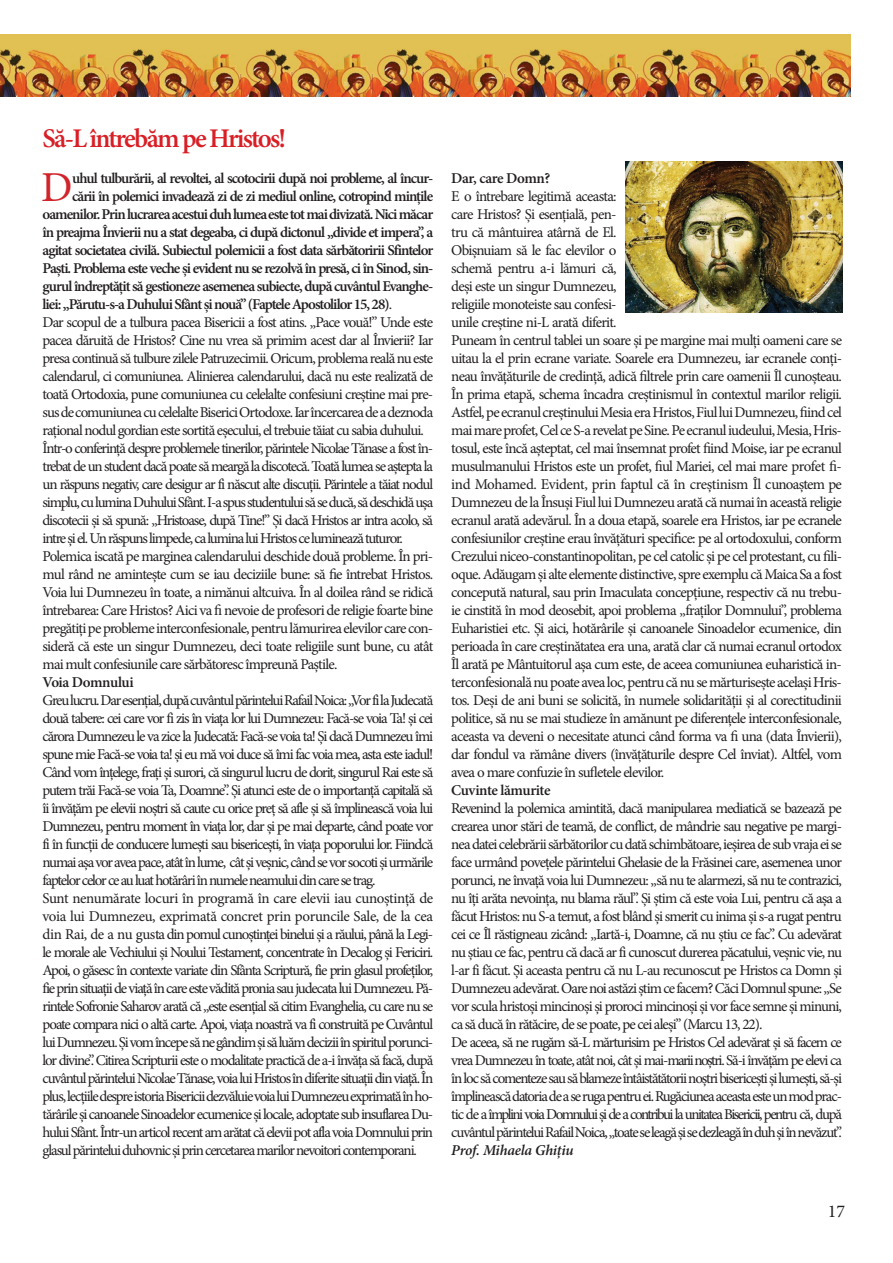
<style>
.page{position:relative;width:893px;height:1263px;background:#fff}
.page>*{position:absolute;margin:0;border:0;box-sizing:border-box;transform-origin:0 0}
.t1{font:42.75px "Minion Pro";color:#d1232a}
.t2{font:600 27px "Minion Pro";letter-spacing:-.065em;color:#d91f26}
.t3{font:18px "Minion Pro";color:#231f20}
.t4{font:15px/18px "Minion Pro";letter-spacing:-.065em;color:#231f20}
.t5{font:600 15px "Minion Pro";letter-spacing:-.065em;color:#231f20}
.t6{font:600 15px "Minion Pro";letter-spacing:-.03em;color:#231f20}
.t7{font:italic 600 15px "Minion Pro";letter-spacing:-.02em;color:#231f20}
.s1{font-weight:400}
</style>
<div class="page">
<img style="left:0;top:34px;width:850px;height:63px">
<img style="left:625px;top:162px;width:217px;height:150px">
<h2 class="t2" style="left:43px;top:120px;width:245px">Să-L întrebăm pe Hristos!</h2>
<h1 class="t1" style="left:41px;top:159px;width:33px">D</h1>
<p class="t5" style="left:72px;top:168px;width:363px">uhul tulburării, al revoltei, al scotocirii după noi probleme, al încur-</p>
<p class="t5" style="left:72px;top:186px;width:363px">cării în polemici invadează zi de zi mediul online, cotropind mințile</p>
<p class="t5" style="left:43px;top:204px;width:392px">oamenilor. Prin lucrarea acestui duh lumea este tot mai divizată. Nici măcar</p>
<p class="t5" style="left:43px;top:222px;width:392px">în preajma Învierii nu a stat degeaba, ci după dictonul „divide et impera”, a</p>
<p class="t5" style="left:43px;top:240px;width:392px">agitat societatea civilă. Subiectul polemicii a fost data sărbătoririi Sfintelor</p>
<p class="t5" style="left:43px;top:258px;width:392px">Paști. Problema este veche și evident nu se rezolvă în presă, ci în Sinod, sin-</p>
<p class="t5" style="left:43px;top:276px;width:392px">gurul îndreptățit să gestioneze asemenea subiecte, după cuvântul Evanghe-</p>
<p class="t5" style="left:43px;top:294px;width:351px">liei: „Părutu-s-a Duhului Sfânt şi nouă” (Faptele Apostolilor 15, 28)<span class="s1">.</span></p>
<p class="t4" style="left:43px;top:313px;width:392px">Dar scopul de a tulbura pacea Bisericii a fost atins. „Pace vouă!” Unde este</p>
<p class="t4" style="left:43px;top:331px;width:392px">pacea dăruită de Hristos? Cine nu vrea să primim acest dar al Învierii? Iar</p>
<p class="t4" style="left:43px;top:349px;width:392px">presa continuă să tulbure zilele Patruzecimii. Oricum, problema reală nu este</p>
<p class="t4" style="left:43px;top:367px;width:392px">calendarul, ci comuniunea. Alinierea calendarului, dacă nu este realizată de</p>
<p class="t4" style="left:43px;top:385px;width:392px">toată Ortodoxia, pune comuniunea cu celelalte confesiuni creștine mai pre-</p>
<p class="t4" style="left:43px;top:403px;width:392px">sus de comuniunea cu celelalte Biserici Ortodoxe. Iar încercarea de a deznoda</p>
<p class="t4" style="left:43px;top:421px;width:383px">rațional nodul gordian este sortită eșecului, el trebuie tăiat cu sabia duhului.</p>
<p class="t4" style="left:43px;top:439px;width:392px">Într-o conferință despre problemele tinerilor, părintele Nicolae Tănase a fost în-</p>
<p class="t4" style="left:43px;top:457px;width:392px">trebat de un student dacă poate să meargă la discotecă. Toată lumea se aștepta la</p>
<p class="t4" style="left:43px;top:475px;width:392px">un răspuns negativ, care desigur ar fi născut alte discuții. Părintele a tăiat nodul</p>
<p class="t4" style="left:43px;top:493px;width:392px">simplu, cu lumina Duhului Sfânt. I-a spus studentului să se ducă, să deschidă ușa</p>
<p class="t4" style="left:43px;top:511px;width:392px">discotecii și să spună: „Hristoase, după Tine!” Și dacă Hristos ar intra acolo, să</p>
<p class="t4" style="left:43px;top:529px;width:362px">intre și el. Un răspuns limpede, ca lumina lui Hristos ce luminează tuturor.</p>
<p class="t4" style="left:43px;top:547px;width:392px">Polemica iscată pe marginea calendarului deschide două probleme. În pri-</p>
<p class="t4" style="left:43px;top:565px;width:392px">mul rând ne amintește cum se iau deciziile bune: să fie întrebat Hristos.</p>
<p class="t4" style="left:43px;top:583px;width:392px">Voia lui Dumnezeu în toate, a nimănui altcuiva. În al doilea rând se ridică</p>
<p class="t4" style="left:43px;top:601px;width:392px">întrebarea: Care Hristos? Aici va fi nevoie de profesori de religie foarte bine</p>
<p class="t4" style="left:43px;top:619px;width:392px">pregătiți pe probleme interconfesionale, pentru lămurirea elevilor care con-</p>
<p class="t4" style="left:43px;top:637px;width:392px">sideră că este un singur Dumnezeu, deci toate religiile sunt bune, cu atât</p>
<p class="t4" style="left:43px;top:655px;width:296px">mai mult confesiunile care sărbătoresc împreună Paștile.</p>
<p class="t6" style="left:43px;top:672px;width:93px">Voia Domnului</p>
<p class="t4" style="left:43px;top:691px;width:392px">Greu lucru. Dar esențial, după cuvântul părintelui Rafail Noica: „Vor fi la Judecată două tabere: cei care vor fi zis în viața lor lui Dumnezeu: Facă-se voia Ta! și cei cărora Dumnezeu le va zice la Judecată: Facă-se voia ta! Și dacă Dumnezeu îmi spune mie Facă-se voia ta! și eu mă voi duce să îmi fac voia mea, asta este iadul!<br>Când vom înțelege, frați și surori, că singurul lucru de dorit, singurul Rai este să putem trăi Facă-se voia Ta, Doamne”. Și atunci este de o importanță capitală să îi învățăm pe elevii noștri să caute cu orice preț să afle și să împlinească voia lui Dumnezeu, pentru moment în viața lor, dar și pe mai departe, când poate vor fi în funcții de conducere lumești sau bisericești, în viața poporului lor. Fiindcă numai așa vor avea pace, atât în lume, cât și veșnic, când se vor socoti și urmările faptelor celor ce au luat hotărâri în numele neamului din care se trag.<br>Sunt nenumărate locuri în programă în care elevii iau cunoștință de voia lui Dumnezeu, exprimată concret prin poruncile Sale, de la cea din Rai, de a nu gusta din pomul cunoștinței binelui și a răului, până la Legi&shy;le morale ale Vechiului și Noului Testament, concentrate în Decalog și Fericiri.<br>Apoi, o găsesc în contexte variate din Sfânta Scriptură, fie prin glasul profeților, fie prin situații de viață în care este vădită pronia sau judecata lui Dumnezeu. Pă&shy;rintele Sofronie Saharov arată că „este esențial să citim Evanghelia, cu care nu se poate compara nici o altă carte. Apoi, viața noastră va fi construită pe Cuvântul lui Dumnezeu. Și vom începe să ne gândim și să luăm decizii în spiritul porunci&shy;lor divine”. Citirea Scripturii este o modalitate practică de a-i învăța să facă, după cuvântul părintelui Nicolae Tănase, voia lui Hristos în diferite situații din viață. În plus, lecțiile despre istoria Bisericii dezvăluie voia lui Dumnezeu exprimată în ho&shy;tărârile și canoanele Sinoadelor ecumenice și locale, adoptate sub insuflarea Du&shy;hului Sfânt. Într-un articol recent am arătat că elevii pot afla voia Domnului prin glasul părintelui duhovnic și prin cercetarea marilor nevoitori contemporani.</p>
<p class="t6" style="left:451px;top:168px;width:101px">Dar, care Domn?</p>
<p class="t4" style="left:451px;top:187px;width:392px">E o întrebare legitimă aceasta:<br>care Hristos? Și esențială, pen-<br>tru că mântuirea atârnă de El.<br>Obișnuiam să le fac elevilor o<br>schemă pentru a-i lămuri că,<br>deși este un singur Dumnezeu,<br>religiile monoteiste sau confesi-<br>unile creștine ni-L arată diferit.<br>Puneam în centrul tablei un soare și pe margine mai mulți oameni care se uitau la el prin ecrane variate. Soarele era Dumnezeu, iar ecranele conți&shy;neau învățăturile de credință, adică filtrele prin care oamenii Îl cunoșteau.<br>În prima etapă, schema încadra creștinismul în contextul marilor religii.<br>Astfel, pe ecranul creștinului Mesia era Hristos, Fiul lui Dumnezeu, fiind cel mai mare profet, Cel ce S-a revelat pe Sine. Pe ecranul iudeului, Mesia, Hris&shy;tosul, este încă așteptat, cel mai însemnat profet fiind Moise, iar pe ecranul musulmanului Hristos este un profet, fiul Mariei, cel mai mare profet fi&shy;ind Mohamed. Evident, prin faptul că în creștinism Îl cunoaștem pe Dumnezeu de la Însuși Fiul lui Dumnezeu arată că numai în această religie ecranul arată adevărul. În a doua etapă, soarele era Hristos, iar pe ecranele confesiunilor creștine erau învățături specifice: pe al ortodoxului, conform Crezului niceo-constantinopolitan, pe cel catolic și pe cel protestant, cu fili&shy;oque. Adăugam și alte elemente distinctive, spre exemplu că Maica Sa a fost concepută natural, sau prin Imaculata concepțiune, respectiv că nu trebu&shy;ie cinstită în mod deosebit, apoi problema „fraților Domnului”, problema Euharistiei etc. Și aici, hotărârile și canoanele Sinoadelor ecumenice, din perioada în care creștinătatea era una, arată clar că numai ecranul ortodox Îl arată pe Mântuitorul așa cum este, de aceea comuniunea euharistică in&shy;terconfesională nu poate avea loc, pentru că nu se mărturisește același Hris&shy;tos. Deși de ani buni se solicită, în numele solidarității și al corectitudinii politice, să nu se mai studieze în amănunt pe diferențele interconfesionale, aceasta va deveni o necesitate atunci când forma va fi una (data Învierii), dar fondul va rămâne divers (învățăturile despre Cel înviat). Altfel, vom avea o mare confuzie în sufletele elevilor.</p>
<p class="t6" style="left:451px;top:780px;width:101px">Cuvinte lămurite</p>
<p class="t4" style="left:451px;top:799px;width:392px">Revenind la polemica amintită, dacă manipularea mediatică se bazează pe crearea unor stări de teamă, de conflict, de mândrie sau negative pe margi&shy;nea datei celebrării sărbătorilor cu dată schimbătoare, ieșirea de sub vraja ei se face urmând povețele părintelui Ghelasie de la Frăsinei care, asemenea unor porunci, ne învață voia lui Dumnezeu: „să nu te alarmezi, să nu te contrazici, nu îți arăta nevoința, nu blama răul”. Și știm că este voia Lui, pentru că așa a făcut Hristos: nu S-a temut, a fost blând și smerit cu inima și s-a rugat pentru cei ce Îl răstigneau zicând: „Iartă-i, Doamne, că nu știu ce fac”. Cu adevărat nu știau ce fac, pentru că dacă ar fi cunoscut durerea păcatului, veșnic vie, nu l-ar fi făcut. Și aceasta pentru că nu L-au recunoscut pe Hristos ca Domn și Dumnezeu adevărat. Oare noi astăzi știm ce facem? Căci Domnul spune: „Se vor scula hristoşi mincinoşi şi proroci mincinoşi şi vor face semne şi minuni, ca să ducă în rătăcire, de se poate, pe cei aleşi” (Marcu 13, 22).<br>De aceea, să ne rugăm să-L mărturisim pe Hristos Cel adevărat și să facem ce vrea Dumnezeu în toate, atât noi, cât și mai-mariinoștri. Să-i învățăm pe elevi ca în loc să comenteze sau să blameze întâistătătorii noștri bisericești și lumești, să-și împlinească datoria de a se ruga pentru ei. Rugăciunea aceasta este un mod prac&shy;tic de a împlini voia Domnului și de a contribui la unitatea Bisericii, pentru că, după cuvântul părintelui Rafail Noica, „toate se leagă și se dezleagă în duh și în nevăzut”.</p>
<p class="t7" style="left:451px;top:1140px;width:124px">Prof. Mihaela Ghițiu</p>
<p class="t3" style="left:828px;top:1199px;width:19px">17</p>
</div>
